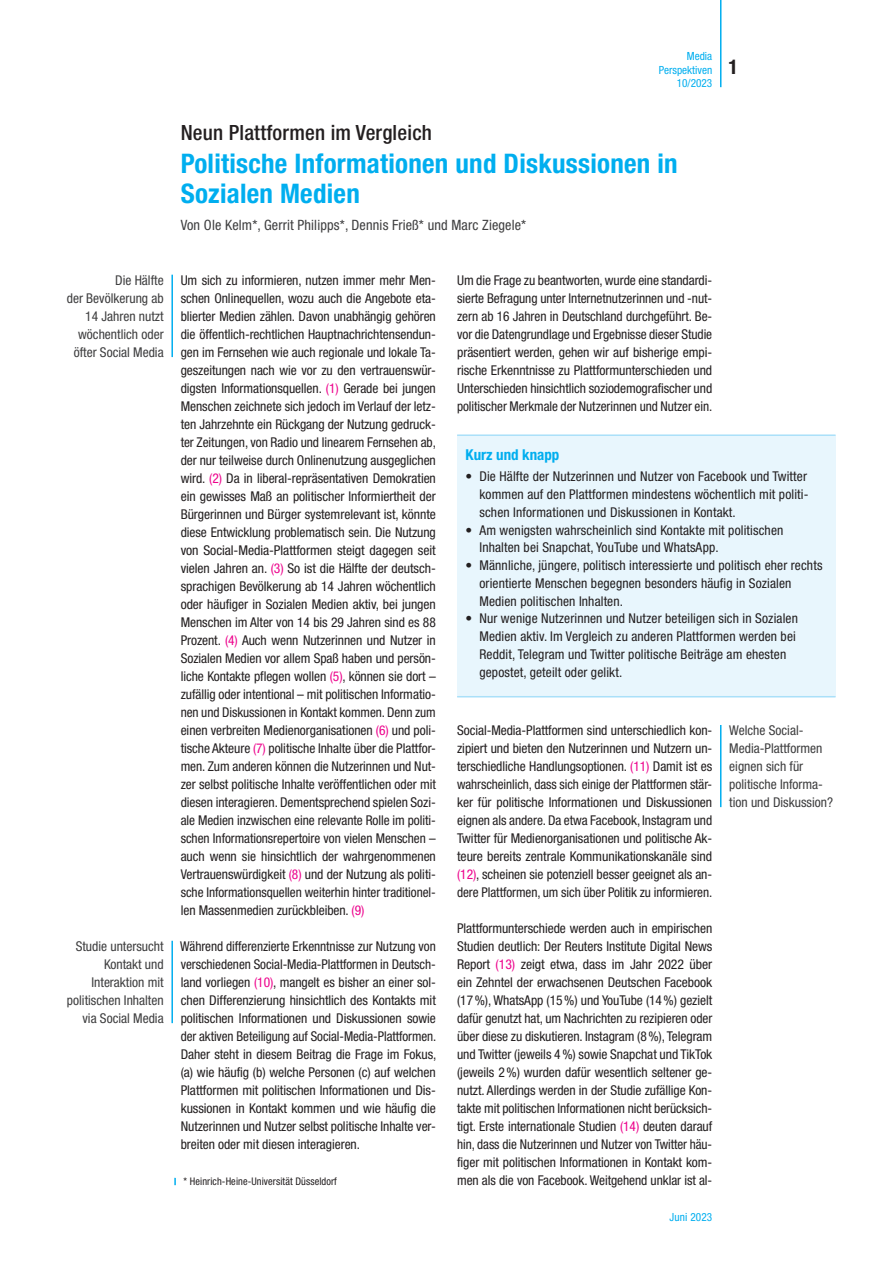
<style>
.page{position:relative;width:893px;height:1263px;background:#fff}
.page>*{position:absolute;margin:0;border:0;box-sizing:border-box;transform-origin:0 0}
.t1{font:700 condensed 27px/30px "Helvetica Neue LT Std";letter-spacing:.01em;color:#00aeef}
.t2{font:500 condensed 21px "Helvetica Neue LT Std";letter-spacing:.01em;color:#231f20}
.t3{font:700 condensed 20.25px "Helvetica Neue LT Std";color:#231f20}
.t4{font:700 condensed 15px "Helvetica Neue LT Std";color:#00aeef}
.t5{font:condensed 14.25px "Helvetica Neue LT Std";letter-spacing:.01em;color:#3e3e3f}
.t6{font:condensed 13.5px/18px "Helvetica Neue LT Std";letter-spacing:.01em;color:#231f20;text-align:justify}
.t7{font:condensed 13.5px/18px "Helvetica Neue LT Std";color:#3e3e3f;text-align:right}
.t8{font:condensed 11.25px/13.5px "Helvetica Neue LT Std";color:#00aeef;text-align:right}
.t9{font:condensed 10.5px "Helvetica Neue LT Std";letter-spacing:.01em;color:#231f20}
.s1{color:#ed028c}
</style>
<div class="page">
<hr style="left:720px;top:0;width:1px;height:87px;background:#00aeef">
<div style="left:457px;top:435px;width:379px;height:262px;background:#e8f6fd"></div>
<hr style="left:457px;top:434px;width:379px;height:2px;background:#aae0f9">
<hr style="left:457px;top:696px;width:379px;height:1px;background:#aae0f9">
<hr style="left:171px;top:275px;width:2px;height:82px;background:#00aeef">
<hr style="left:171px;top:941px;width:2px;height:82px;background:#00aeef">
<hr style="left:720px;top:725px;width:1px;height:82px;background:#00aeef">
<svg style="left:174px;top:1178px;width:2px;height:7px"></svg>
<p class="t8" style="left:659px;top:49px;width:55px">Media<br>Perspektiven<br>10/2023</p>
<h3 class="t3" style="left:728px;top:54px;width:11px">1</h3>
<h2 class="t2" style="left:181px;top:120px;width:253px">Neun Plattformen im Vergleich</h2>
<h1 class="t1" style="left:181px;top:148px;width:498px">Politische Informationen und Diskussionen in<br>Sozialen Medien</h1>
<p class="t5" style="left:181px;top:216px;width:347px">Von Ole Kelm*, Gerrit Philipps*, Dennis Frieß* und Marc Ziegele*</p>
<p class="t7" style="left:67px;top:271px;width:98px">Die Hälfte<br>der Bevölkerung ab<br>14 Jahren nutzt wöchentlich oder öfter Social Media</p>
<p class="t7" style="left:67px;top:937px;width:98px">Studie untersucht<br>Kontakt und<br>Interaktion mit politischen Inhalten via Social Media</p>
<p class="t6" style="left:181px;top:271px;width:257px">Um sich zu informieren, nutzen immer mehr Men&shy;schen Onlinequellen, wozu auch die Angebote eta&shy;blierter Medien zählen. Davon unabhängig gehören die öffentlich-rechtlichen Hauptnachrichtensendun&shy;gen im Fernsehen wie auch regionale und lokale Ta&shy;geszeitungen nach wie vor zu den vertrauenswür&shy;digsten Informationsquellen. <span class="s1">(1)</span> Gerade bei jungen Menschen zeichnete sich jedoch im Verlauf der letz&shy;ten Jahrzehnte ein Rückgang der Nutzung gedruck&shy;ter Zeitungen, von Radio und linearem Fernsehen ab, der nur teilweise durch Onlinenutzung ausgeglichen wird. <span class="s1">(2)</span> Da in liberal-repräsentativen Demokratien ein gewisses Maß an politischer Informiertheit der Bürgerinnen und Bürger systemrelevant ist, könnte diese Entwicklung problematisch sein. Die Nutzung von Social-Media-Plattformen steigt dagegen seit vielen Jahren an. <span class="s1">(3)</span> So ist die Hälfte der deutsch&shy;sprachigen Bevölkerung ab 14 Jahren wöchentlich oder häufiger in Sozialen Medien aktiv, bei jungen Menschen im Alter von 14 bis 29 Jahren sind es 88<br>Prozent. <span class="s1">(4)</span> Auch wenn Nutzerinnen und Nutzer in Sozialen Medien vor allem Spaß haben und persön&shy;liche Kontakte pflegen wollen <span class="s1">(5)</span>, können sie dort – zufällig oder intentional – mit politischen Informatio&shy;nen und Diskussionen in Kontakt kommen. Denn zum einen verbreiten Medienorganisationen <span class="s1">(6)</span> und poli&shy;tische Akteure <span class="s1">(7)</span> politische Inhalte über die Plattfor&shy;men. Zum anderen können die Nutzerinnen und Nut&shy;zer selbst politische Inhalte veröffentlichen oder mit diesen interagieren. Dementsprechend spielen Sozi&shy;ale Medien inzwischen eine relevante Rolle im politi&shy;schen Informationsrepertoire von vielen Menschen – auch wenn sie hinsichtlich der wahrgenommenen Vertrauenswürdigkeit <span class="s1">(8)</span> und der Nutzung als politi&shy;sche Informationsquellen weiterhin hinter traditionel&shy;len Massenmedien zurückbleiben. <span class="s1">(9)</span></p>
<p class="t6" style="left:180px;top:937px;width:258px">Während differenzierte Erkenntnisse zur Nutzung von verschiedenen Social-Media-Plattformen in Deutsch&shy;land vorliegen <span class="s1">(10)</span>, mangelt es bisher an einer sol&shy;chen Differenzierung hinsichtlich des Kontakts mit politischen Informationen und Diskussionen sowie der aktiven Beteiligung auf Social-Media-Plattformen.<br>Daher steht in diesem Beitrag die Frage im Fokus, (a) wie häufig (b) welche Personen (c) auf welchen Plattformen mit politischen Informationen und Dis&shy;kussionen in Kontakt kommen und wie häufig die Nutzerinnen und Nutzer selbst politische Inhalte ver&shy;breiten oder mit diesen interagieren.</p>
<p class="t9" style="left:184px;top:1175px;width:155px">* Heinrich-Heine-Universität Düsseldorf</p>
<p class="t6" style="left:457px;top:271px;width:257px">Um die Frage zu beantworten, wurde eine standardi&shy;sierte Befragung unter Internetnutzerinnen und -nut&shy;zern ab 16 Jahren in Deutschland durchgeführt. Be&shy;vor die Datengrundlage und Ergebnisse dieser Studie präsentiert werden, gehen wir auf bisherige empi&shy;rische Erkenntnisse zu Plattformunterschieden und Unterschieden hinsichtlich soziodemografischer und politischer Merkmale der Nutzerinnen und Nutzer ein.</p>
<p class="t4" style="left:466px;top:446px;width:95px">Kurz und knapp</p>
<p class="t6" style="left:479px;top:467px;width:329px;text-indent:-14px">• Die Hälfte der Nutzerinnen und Nutzer von Facebook und Twitter kommen auf den Plattformen mindestens wöchentlich mit politi&shy;schen Informationen und Diskussionen in Kontakt.</p>
<p class="t6" style="left:479px;top:521px;width:305px;text-indent:-14px">• Am wenigsten wahrscheinlich sind Kontakte mit politischen<br>Inhalten bei Snapchat, YouTube und WhatsApp.</p>
<p class="t6" style="left:479px;top:556px;width:345px;text-align:left;text-indent:-14px">• Männliche, jüngere, politisch interessierte und politisch eher rechts orientierte Menschen begegnen besonders häufig in Sozialen<br>Medien politischen Inhalten.</p>
<p class="t6" style="left:479px;top:610px;width:320px;text-align:left;text-indent:-14px">• Nur wenige Nutzerinnen und Nutzer beteiligen sich in Sozialen Medien aktiv. Im Vergleich zu anderen Plattformen werden bei Reddit, Telegram und Twitter politische Beiträge am ehesten gepostet, geteilt oder gelikt.</p>
<p class="t6" style="left:457px;top:721px;width:257px">Social-Media-Plattformen sind unterschiedlich kon&shy;zipiert und bieten den Nutzerinnen und Nutzern un&shy;terschiedliche Handlungsoptionen. <span class="s1">(11)</span> Damit ist es wahrscheinlich, dass sich einige der Plattformen stär&shy;ker für politische Informationen und Diskussionen eignen als andere. Da etwa Facebook, Instagram und Twitter für Medienorganisationen und politische Ak&shy;teure bereits zentrale Kommunikationskanäle sind <span class="s1">(12)</span>, scheinen sie potenziell besser geeignet als an&shy;dere Plattformen, um sich über Politik zu informieren.</p>
<p class="t6" style="left:457px;top:919px;width:257px">Plattformunterschiede werden auch in empirischen Studien deutlich: Der Reuters Institute Digital News Report <span class="s1">(13)</span> zeigt etwa, dass im Jahr 2022 über ein Zehntel der erwachsenen Deutschen Facebook (17%), WhatsApp (15%) und YouTube (14%) gezielt dafür genutzt hat, um Nachrichten zu rezipieren oder über diese zu diskutieren. Instagram (8%), Telegram und Twitter (jeweils 4%) sowie Snapchat und TikTok (jeweils 2%) wurden dafür wesentlich seltener ge&shy;nutzt. Allerdings werden in der Studie zufällige Kon&shy;takte mit politischen Informationen nicht berücksich&shy;tigt. Erste internationale Studien <span class="s1">(14)</span> deuten darauf hin, dass die Nutzerinnen und Nutzer von Twitter häu&shy;figer mit politischen Informationen in Kontakt kom&shy;men als die von Facebook. Weitgehend unklar ist al-</p>
<p class="t8" style="left:670px;top:1210px;width:44px">Juni 2023</p>
<p class="t7" style="left:729px;top:721px;width:105px;text-align:left">Welche Social-<br>Media-Plattformen eignen sich für politische Informa&shy;tion und Diskussion?</p>
</div>
